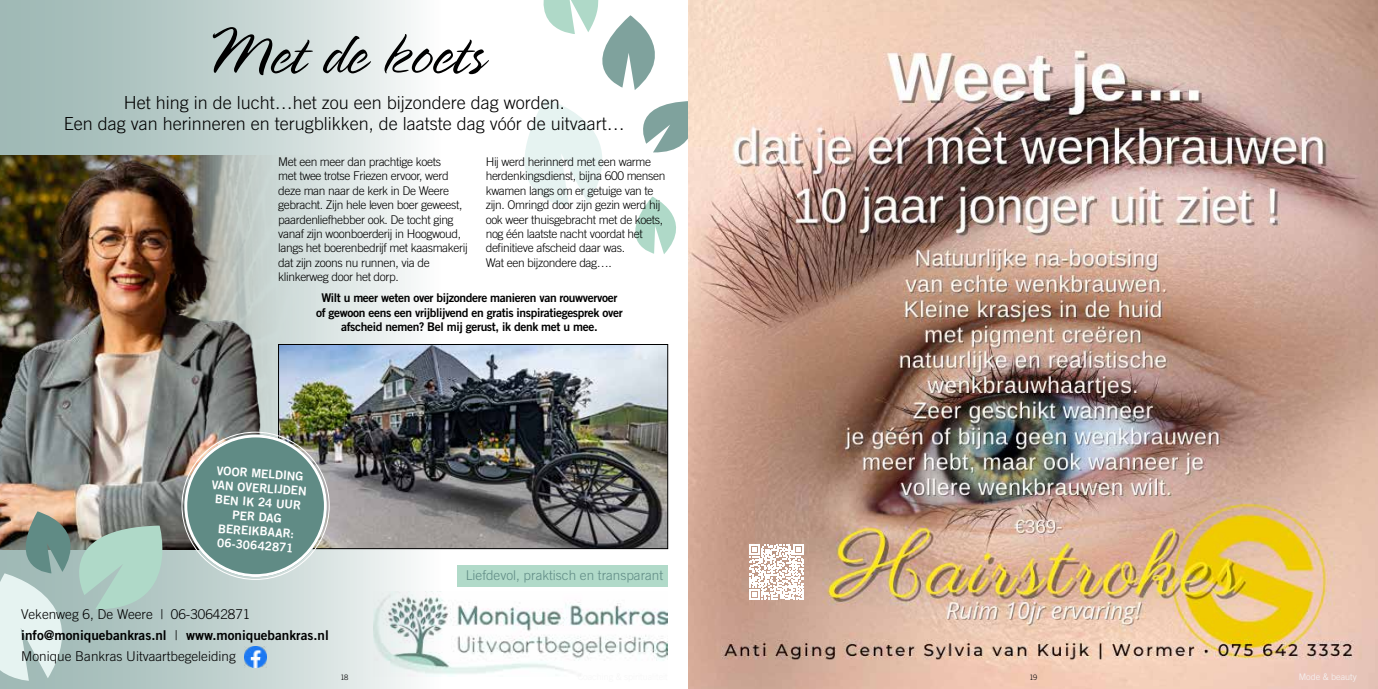
<style>
.page{position:relative;width:1378px;height:689px;background:#fff}
.page>*{position:absolute;margin:0;border:0;box-sizing:border-box;transform-origin:0 0}
.t1{font:66px "UVN Ben Xuan";color:#000}
.t2{font:300 18px/21px "Trade Gothic LT Std";color:#000;text-align:center}
.t3{font:300 13.5px "Trade Gothic LT Std";color:#000}
.t4{font:13.5px "Trade Gothic LT Std Bd 2";color:#000}
.t5{font:300 13.5px "Trade Gothic LT Std";color:#608b85}
.t6{font:300 12px/14.4px "Trade Gothic LT Std";letter-spacing:-.03em;color:#000}
.t7{font:12px/14.4px "Trade Gothic LT Std Bd 2";letter-spacing:-.03em;color:#000;text-align:center}
.t8{font:12px/14.4px "Trade Gothic LT Std Bd 2";color:#fff;text-align:center}
.t9{font:300 9px "Trade Gothic LT Std";color:#f6f6f6}
.t10{font:300 7.5px "Trade Gothic LT Std";color:#000}
.s1{font-family:"Trade Gothic LT Std";font-weight:300}
</style>
<div class="page">
<div style="left:0;top:0;width:440px;height:689px;background:linear-gradient(to right,#94b1ad,#f4f7f6)"></div>
<img style="left:270px;top:155px;width:98px;height:282px">
<img style="left:0;top:155px;width:270px;height:394px">
<svg style="left:524px;top:99px;width:165px;height:155px"></svg>
<img style="left:374px;top:591px;width:294px;height:85px">
<svg style="left:543px;top:0;width:112px;height:90px"></svg>
<svg style="left:0;top:511px;width:183px;height:170px;background:#abc0b9"></svg>
<img style="left:245px;top:646px;width:21px;height:21px">
<div style="left:458px;top:565px;width:210px;height:21px;background:#b1dac9"></div>
<img style="left:280px;top:346px;width:386px;height:201px">
<div style="left:278px;top:344px;width:390px;height:205px;border:1px solid #000"></div>
<div style="left:184px;top:434px;width:143px;height:143px;background:#608b85;border-radius:50%"></div>
<div style="left:184px;top:434px;width:143px;height:143px;border:3px solid #fff;border-radius:50%"></div>
<img style="left:689px;top:0;width:689px;height:689px">
<svg style="left:749px;top:545px;width:55px;height:55px"></svg>
<h1 class="t1" style="left:203px;top:16px;width:283px">Met de koets</h1>
<h2 class="t2" style="left:64px;top:91px;width:563px">Het hing in de lucht…het zou een bijzondere dag worden.<br>Een dag van herinneren en terugblikken, de laatste dag vóór de uitvaart…</h2>
<p class="t6" style="left:278px;top:154px;width:191px">Met een meer dan prachtige koets<br>met twee trotse Friezen ervoor, werd deze man naar de kerk in De Weere gebracht. Zijn hele leven boer geweest, paardenliefhebber ook. De tocht ging vanaf zijn woonboerderij in Hoogwoud, langs het boerenbedrijf met kaasmakerij dat zijn zoons nu runnen, via de klinkerweg door het dorp.</p>
<p class="t6" style="left:486px;top:154px;width:181px">Hij werd herinnerd met een warme herdenkingsdienst, bijna 600 mensen kwamen langs om er getuige van te zijn. Omringd door zijn gezin werd hij ook weer thuisgebracht met de koets, nog één laatste nacht voordat het definitieve afscheid daar was.<br>Wat een bijzondere dag….</p>
<p class="t7" style="left:316px;top:290px;width:308px">Wilt u meer weten over bijzondere manieren van rouwvervoer of gewoon eens een vrijblijvend en gratis inspiratiegesprek over afscheid nemen? Bel mij gerust, ik denk met u mee.</p>
<p class="t8" style="left:213px;top:463px;width:97px;rotate:4deg">VOOR MELDING<br>VAN OVERLIJDEN<br>BEN IK 24 UUR<br>PER DAG<br>BEREIKBAAR:<br>06-30642871</p>
<p class="t3" style="left:21px;top:606px;width:231px">Vekenweg 6, De Weere | 06-30642871</p>
<p class="t4" style="left:21px;top:627px;width:309px">info@moniquebankras.nl <span class="s1">|</span> www.moniquebankras.nl</p>
<p class="t3" style="left:21px;top:648px;width:216px">Monique Bankras Uitvaartbegeleiding</p>
<p class="t5" style="left:466px;top:567px;width:199px">Liefdevol, praktisch en transparant</p>
<p class="t10" style="left:340px;top:672px;width:9px">18</p>
<p class="t10" style="left:1029px;top:672px;width:9px">19</p>
<p class="t9" style="left:1298px;top:671px;width:60px">Mode &amp; beauty</p>
</div>
